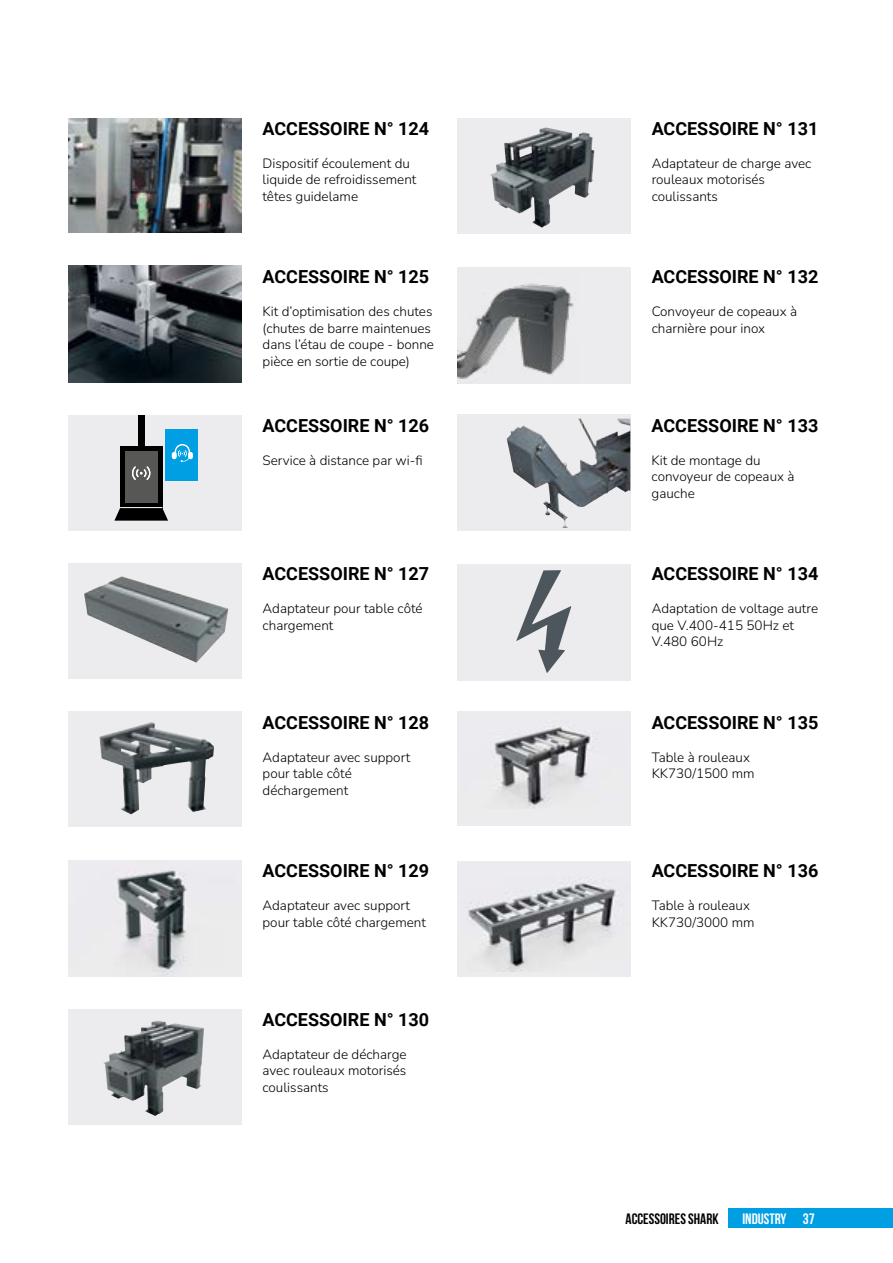
<style>
.page{position:relative;width:893px;height:1263px;background:#fff}
.page>*{position:absolute;margin:0;border:0;box-sizing:border-box;transform-origin:0 0}
.t1{font:700 18px "Roboto";color:#000}
.t2{font:700 15px "Bebas Neue";color:#000}
.t3{font:700 15px "Bebas Neue";color:#fff}
.t4{font:200 13.5px/16.5px "Nunito";color:#000}
</style>
<div class="page">
<div style="left:68px;top:564px;width:173px;height:115px;background:#ecebed"></div>
<div style="left:457px;top:414px;width:173px;height:116px;background:#ecebed"></div>
<div style="left:68px;top:711px;width:173px;height:116px;background:#ecebed"></div>
<div style="left:68px;top:1009px;width:173px;height:115px;background:#ecebed"></div>
<img style="left:103px;top:1020px;width:101px;height:96px">
<div style="left:457px;top:118px;width:173px;height:115px;background:#ecebed"></div>
<img style="left:490px;top:127px;width:104px;height:101px">
<div style="left:68px;top:415px;width:173px;height:115px;background:#ecebed"></div>
<div style="left:457px;top:564px;width:173px;height:116px;background:#ecebed"></div>
<svg style="left:516px;top:570px;width:55px;height:103px"></svg>
<img style="left:68px;top:118px;width:173px;height:115px">
<img style="left:68px;top:266px;width:173px;height:117px">
<svg style="left:114px;top:508px;width:54px;height:13px"></svg>
<div style="left:120px;top:446px;width:42px;height:62px;background:#000"></div>
<div style="left:125px;top:451px;width:33px;height:51px;background:#575756"></div>
<div style="left:165px;top:429px;width:33px;height:52px;background:#009fe3"></div>
<svg style="left:172px;top:444px;width:21px;height:18px"></svg>
<svg style="left:132px;top:466px;width:19px;height:14px"></svg>
<hr style="left:120px;top:507px;width:42px;height:1px;background:#fff">
<div style="left:138px;top:415px;width:6px;height:32px;background:#000"></div>
<div style="left:457px;top:268px;width:173px;height:116px;background:#ecebed"></div>
<img style="left:457px;top:283px;width:117px;height:101px">
<img style="left:507px;top:419px;width:123px;height:109px">
<div style="left:457px;top:711px;width:173px;height:115px;background:#ecebed"></div>
<img style="left:494px;top:725px;width:98px;height:84px">
<div style="left:457px;top:861px;width:173px;height:115px;background:#ecebed"></div>
<img style="left:467px;top:883px;width:151px;height:88px">
<img style="left:84px;top:576px;width:144px;height:87px">
<img style="left:68px;top:861px;width:173px;height:115px">
<img style="left:99px;top:722px;width:115px;height:92px">
<div style="left:728px;top:1208px;width:165px;height:20px;background:#009fe3"></div>
<h1 class="t1" style="left:263px;top:116px;width:168px">ACCESSOIRE N° 124</h1>
<p class="t4" style="left:263px;top:154px;width:155px">Dispositif écoulement du liquide de refroidissement têtes guidelame</p>
<h1 class="t1" style="left:263px;top:264px;width:168px">ACCESSOIRE N° 125</h1>
<p class="t4" style="left:263px;top:303px;width:173px">Kit d’optimisation des chutes (chutes de barre maintenues dans l’étau de coupe - bonne pièce en sortie de coupe)</p>
<h1 class="t1" style="left:263px;top:413px;width:168px">ACCESSOIRE N° 126</h1>
<p class="t4" style="left:263px;top:451px;width:162px">Service à distance par wi-fi</p>
<h1 class="t1" style="left:263px;top:561px;width:168px">ACCESSOIRE N° 127</h1>
<p class="t4" style="left:263px;top:600px;width:162px">Adaptateur pour table côté chargement</p>
<h1 class="t1" style="left:263px;top:710px;width:168px">ACCESSOIRE N° 128</h1>
<p class="t4" style="left:263px;top:748px;width:149px">Adaptateur avec support pour table côté déchargement</p>
<h1 class="t1" style="left:263px;top:858px;width:168px">ACCESSOIRE N° 129</h1>
<p class="t4" style="left:263px;top:897px;width:165px">Adaptateur avec support pour table côté chargement</p>
<h1 class="t1" style="left:262px;top:1007px;width:168px">ACCESSOIRE N° 130</h1>
<p class="t4" style="left:262px;top:1045px;width:146px;text-align:justify">Adaptateur de décharge avec rouleaux motorisés coulissants</p>
<h1 class="t1" style="left:652px;top:116px;width:168px">ACCESSOIRE N° 131</h1>
<p class="t4" style="left:652px;top:154px;width:161px">Adaptateur de charge avec rouleaux motorisés coulissants</p>
<h1 class="t1" style="left:652px;top:264px;width:168px">ACCESSOIRE N° 132</h1>
<p class="t4" style="left:652px;top:303px;width:147px">Convoyeur de copeaux à charnière pour inox</p>
<h1 class="t1" style="left:652px;top:413px;width:168px">ACCESSOIRE N° 133</h1>
<p class="t4" style="left:652px;top:451px;width:144px">Kit de montage du convoyeur de copeaux à gauche</p>
<h1 class="t1" style="left:652px;top:561px;width:168px">ACCESSOIRE N° 134</h1>
<p class="t4" style="left:652px;top:600px;width:168px">Adaptation de voltage autre que V.400-415 50Hz et<br>V.480 60Hz</p>
<h1 class="t1" style="left:652px;top:710px;width:168px">ACCESSOIRE N° 135</h1>
<p class="t4" style="left:652px;top:748px;width:104px">Table à rouleaux<br>KK730/1500 mm</p>
<h1 class="t1" style="left:652px;top:858px;width:168px">ACCESSOIRE N° 136</h1>
<p class="t4" style="left:652px;top:897px;width:104px">Table à rouleaux<br>KK730/3000 mm</p>
<p class="t2" style="left:626px;top:1210px;width:95px">ACCESSOIRES SHARK</p>
<p class="t3" style="left:742px;top:1210px;width:74px">INDUSTRY 37</p>
</div>
